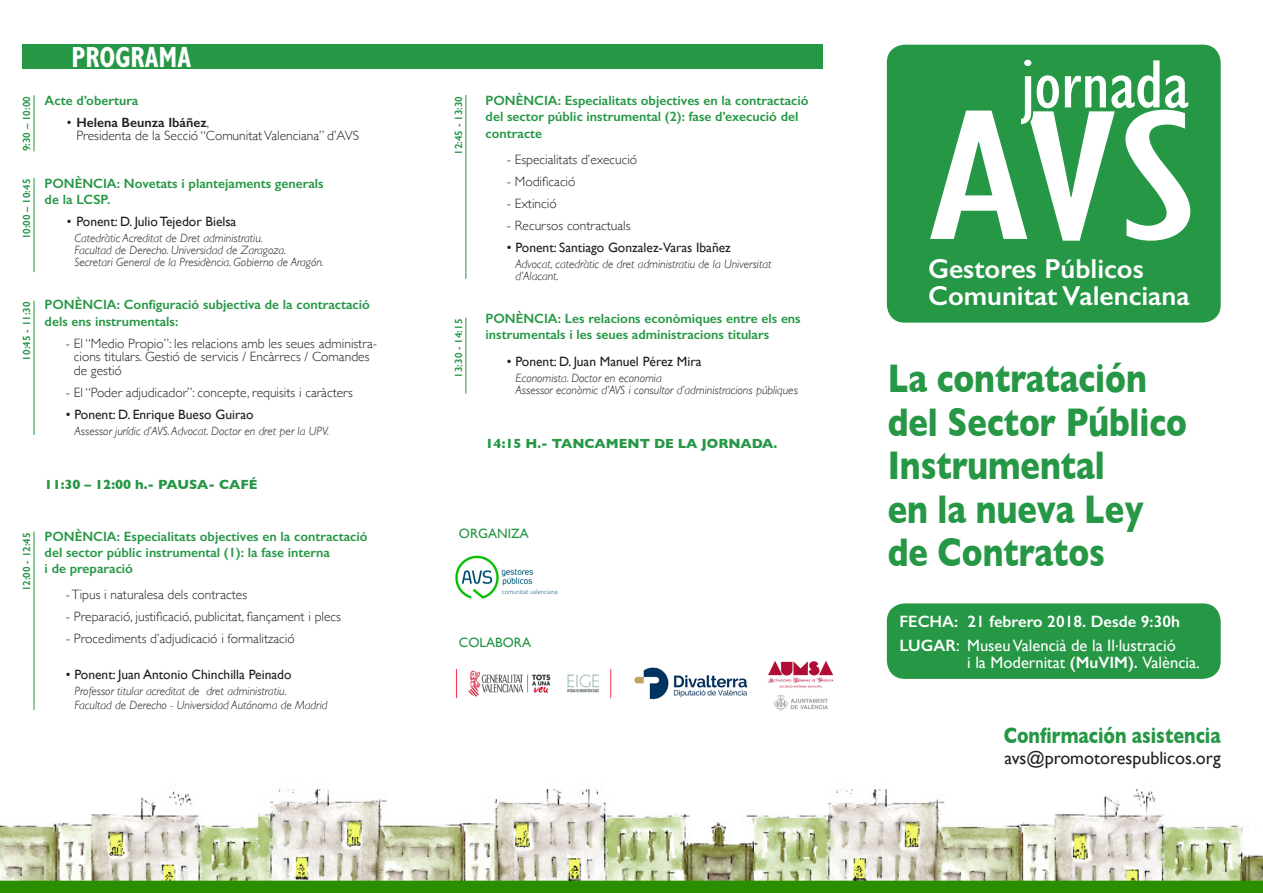
<style>
.page{position:relative;width:1263px;height:893px;background:#fff}
.page>*{position:absolute;margin:0;border:0;box-sizing:border-box;transform-origin:0 0}
.t1{font:condensed 190.95px "Gill Sans";color:#fff;scale:1.5 1}
.t2{font:condensed 70.35px "Gill Sans";letter-spacing:-.01em;color:#fff;scale:1.14 1}
.t3{font:700 40.8px/43.5px "Gill Sans";color:#259745;scale:.8 1}
.t4{font:700 condensed 29.25px "Gill Sans";color:#fff;scale:.88 1}
.t5{font:600 27.6px/27px "Gill Sans";color:#fff}
.t6{font:700 22.5px "Gill Sans";color:#259745;scale:.8 1}
.t7{font:18px "Gill Sans";color:#231f20}
.t8{font:16.5px/16.5px "Gill Sans";color:#fff}
.t9{font:600 16.5px "Gill Sans";color:#fff}
.t10{font:600 13.5px/16.2px "Gill Sans";color:#259745}
.t11{font:300 13.5px/13.5px "Gill Sans";color:#231f20}
.t12{font:13.5px "Gill Sans";color:#231f20}
.t13{font:700 13.5px "Gill Sans";color:#259745}
.t14{font:13.5px "Gill Sans";color:#259745}
.t15{font:italic 300 12px/12px "Gill Sans";color:#231f20}
.t16{font:600 10.5px "Gill Sans";color:#259745}
.s1{font-weight:600}
.s2{font-weight:300}
</style>
<div class="page">
<img style="left:0;top:789px;width:1263px;height:104px">
<div style="left:887px;top:45px;width:334px;height:278px;background:#259745;border-radius:18px"></div>
<div style="left:887px;top:603px;width:334px;height:76px;background:#259745;border-radius:18px"></div>
<div style="left:23px;top:45px;width:800px;height:24px;background:#259745"></div>
<hr style="left:34px;top:95px;width:1px;height:56px;background:#259745">
<hr style="left:34px;top:178px;width:1px;height:94px;background:#259745">
<hr style="left:34px;top:301px;width:1px;height:134px;background:#259745">
<hr style="left:34px;top:531px;width:1px;height:179px;background:#259745">
<hr style="left:465px;top:95px;width:1px;height:184px;background:#259745">
<hr style="left:465px;top:318px;width:1px;height:76px;background:#259745">
<img style="left:455px;top:555px;width:103px;height:44px">
<img style="left:768px;top:661px;width:66px;height:50px">
<img style="left:456px;top:667px;width:292px;height:33px">
<p class="t16" style="left:20px;top:151px;width:57px;rotate:-90deg">9:30 – 10:00</p>
<p class="t16" style="left:20px;top:239px;width:62px;rotate:-90deg">10:00 – 10:45</p>
<p class="t16" style="left:20px;top:360px;width:60px;rotate:-90deg">10:45 - 11:30</p>
<p class="t16" style="left:20px;top:591px;width:60px;rotate:-90deg">12:00 - 12:45</p>
<p class="t4" style="left:72px;top:40px;width:137px">PROGRAMA</p>
<p class="t10" style="left:45px;top:92px;width:95px">Acte d’obertura</p>
<p class="t11" style="left:76px;top:115px;width:284px;text-indent:-11px">• <span class="s1">Helena Beunza Ibáñez</span>,<br>Presidenta de la Secció “Comunitat Valenciana” d’AVS</p>
<p class="t10" style="left:45px;top:175px;width:281px">PONÈNCIA: Novetats i plantejaments generals de la LCSP.</p>
<p class="t12" style="left:66px;top:213px;width:172px"><span class="s2">•</span> Ponent: D. Julio Tejedor Bielsa</p>
<p class="t15" style="left:74px;top:232px;width:251px">Catedràtic Acreditat de Dret administratiu.<br>Facultad de Derecho. Universidad de Zaragoza.<br>Secretari General de la Presidència. Gobierno de Aragón.</p>
<p class="t10" style="left:45px;top:297px;width:327px">PONÈNCIA: Configuració subjectiva de la contractació dels ens instrumentals:</p>
<p class="t11" style="left:74px;top:336px;width:305px;text-indent:-8px">- El “Medio Propio”: les relacions amb les seues administra&shy;cions titulars. Gestió de servicis / Encàrrecs / Comandes de gestió</p>
<p class="t11" style="left:66px;top:385px;width:289px">- El “Poder adjudicador”: concepte, requisits i caràcters</p>
<p class="t12" style="left:66px;top:406px;width:189px">• Ponent: D. Enrique Bueso Guirao</p>
<p class="t15" style="left:74px;top:425px;width:256px">Assessor jurídic d’AVS. Advocat. Doctor en dret per la UPV.</p>
<p class="t13" style="left:45px;top:474px;width:214px">11:30 – 12:00 h.- PAUSA- CAFÉ</p>
<p class="t10" style="left:45px;top:528px;width:324px">PONÈNCIA: Especialitats objectives en la contractació del sector públic instrumental (1): la fase interna<br>i de preparació</p>
<p class="t11" style="left:66px;top:587px;width:183px">- Tipus i naturalesa dels contractes</p>
<p class="t11" style="left:66px;top:609px;width:277px">- Preparació, justificació, publicitat, fiançament i plecs</p>
<p class="t11" style="left:66px;top:631px;width:230px">- Procediments d’adjudicació i formalització</p>
<p class="t12" style="left:66px;top:666px;width:227px">• Ponent: Juan Antonio Chinchilla Peinado</p>
<p class="t15" style="left:74px;top:685px;width:214px">Professor titular acreditat de dret administratiu.</p>
<p class="t15" style="left:74px;top:699px;width:254px">Facultad de Derecho - Universidad Autónoma de Madrid</p>
<p class="t16" style="left:452px;top:155px;width:60px;rotate:-90deg">12:45 - 13:30</p>
<p class="t16" style="left:452px;top:378px;width:60px;rotate:-90deg">13:30 - 14:15</p>
<p class="t10" style="left:486px;top:92px;width:324px">PONÈNCIA: Especialitats objectives en la contractació del sector públic instrumental (2): fase d’execució del contracte</p>
<p class="t11" style="left:507px;top:152px;width:132px">- Especialitats d’execució</p>
<p class="t11" style="left:507px;top:174px;width:70px">- Modificació</p>
<p class="t11" style="left:507px;top:196px;width:51px">- Extinció</p>
<p class="t11" style="left:507px;top:218px;width:125px">- Recursos contractuals</p>
<p class="t12" style="left:507px;top:239px;width:225px">• Ponent: Santiago Gonzalez-Varas Ibañez</p>
<p class="t15" style="left:515px;top:258px;width:258px">Advocat, catedràtic de dret administratiu de la Universitat d’Alacant.</p>
<p class="t10" style="left:486px;top:310px;width:317px">PONÈNCIA: Les relacions econòmiques entre els ens instrumentals i les seues administracions titulars</p>
<p class="t12" style="left:507px;top:353px;width:196px">• Ponent: D. Juan Manuel Pérez Mira</p>
<p class="t15" style="left:515px;top:372px;width:148px">Economista. Doctor en economia</p>
<p class="t15" style="left:515px;top:384px;width:284px">Assessor econòmic d’AVS i consultor d’administracions públiques</p>
<p class="t13" style="left:486px;top:433px;width:293px">14:15 H.- TANCAMENT DE LA JORNADA.</p>
<p class="t14" style="left:459px;top:526px;width:71px">ORGANIZA</p>
<p class="t14" style="left:459px;top:634px;width:74px">COLABORA</p>
<p class="t2" style="left:1021px;top:46px;width:149px">jornada</p>
<p class="t1" style="left:928px;top:73px;width:181px">AVS</p>
<p class="t5" style="left:928px;top:255px;width:263px">Gestores Públicos<br>Comunitat Valenciana</p>
<p class="t3" style="left:888px;top:356px;width:376px">La contratación del Sector Público<br>Instrumental<br>en la nueva Ley de Contratos</p>
<p class="t9" style="left:899px;top:612px;width:282px">FECHA: 21 febrero 2018. Desde 9:30h</p>
<p class="t8" style="left:967px;top:637px;width:234px;text-indent:-68px"><span class="s1">LUGAR</span>: Museu Valencià de la Il.lustració<br>i la Modernitat <span class="s1">(MuVIM).</span> València.</p>
<p class="t6" style="left:1004px;top:717px;width:273px">Confirmación asistencia</p>
<p class="t7" style="left:1005px;top:747px;width:218px">avs@promotorespublicos.org</p>
</div>
